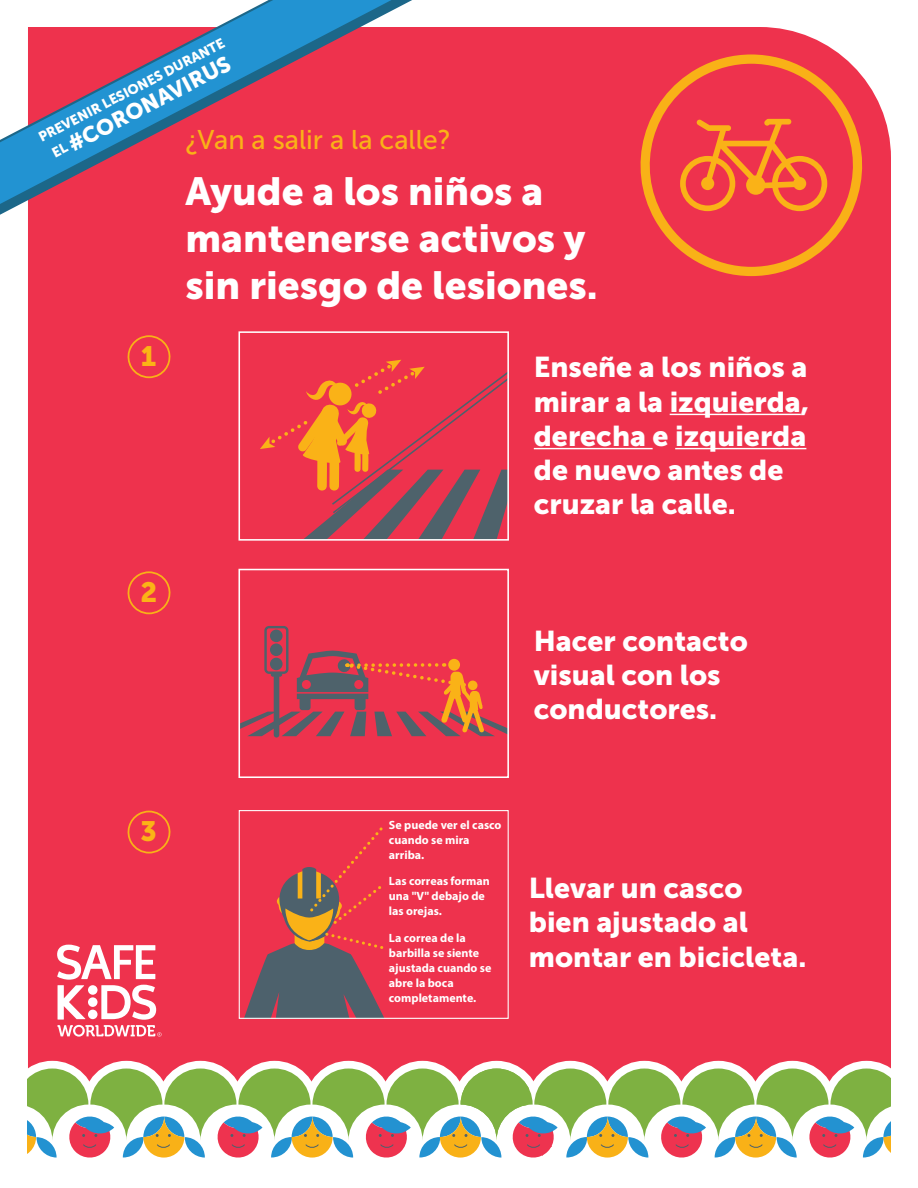
<style>
.page{position:relative;width:918px;height:1188px;background:#fff}
.page>*{position:absolute;margin:0;border:0;box-sizing:border-box;transform-origin:0 0}
.t1{font:39px/46.8px "Museo Sans 900";color:#fff}
.t2{font:28.5px/34.2px "Museo Sans 900";color:#fff}
.t3{font:27.9px "Museo Sans 900";color:#fbb316}
.t4{font:27px "Museo Sans 500";color:#fab217}
.t5{font:22.05px "Museo Sans 900";color:#fff}
.t6{font:13.8px "Museo Sans 900";color:#fff}
.t7{font:700 12px/15px "Myriad Pro";color:#fff}
</style>
<div class="page">
<div style="left:28px;top:27px;width:863px;height:1026px;background:#ee324d"></div>
<svg style="left:27px;top:1053px;width:864px;height:105px"></svg>
<svg style="left:461px;top:1069px;width:72px;height:72px;fill:#7eb141"></svg>
<svg style="left:0;top:0;width:412px;height:215px;background:#e9425b"></svg>
<svg style="left:0;top:0;width:392px;height:204px;background:#af6788"></svg>
<svg style="left:125px;top:335px;width:49px;height:43px;background:#ef3f47"></svg>
<svg style="left:125px;top:571px;width:49px;height:43px;background:#ef3f47"></svg>
<svg style="left:125px;top:811px;width:49px;height:43px;background:#ef3f47"></svg>
<svg style="left:57px;top:945px;width:105px;height:92px"></svg>
<svg style="left:625px;top:54px;width:253px;height:222px;background:#ef4848"></svg>
<svg style="left:680px;top:119px;width:147px;height:92px;background:#f1583c"></svg>
<hr style="left:670px;top:414px;width:131px;height:1px;background:#fff">
<hr style="left:534px;top:448px;width:119px;height:1px;background:#fff">
<hr style="left:675px;top:448px;width:131px;height:1px;background:#fff">
<svg style="left:260px;top:356px;width:246px;height:182px;background:#da444b"></svg>
<div style="left:238px;top:331px;width:271px;height:210px;border:2px solid #fff"></div>
<svg style="left:241px;top:626px;width:265px;height:112px;background:#ce4150"></svg>
<div style="left:238px;top:569px;width:271px;height:209px;border:2px solid #fff"></div>
<svg style="left:243px;top:825px;width:144px;height:192px;background:#b64a54"></svg>
<div style="left:239px;top:810px;width:270px;height:209px;border:1px solid #fff"></div>
<p class="t6" style="left:36px;top:132px;width:209px;rotate:-28deg">PREVENIR LESIONES DURANTE</p>
<p class="t5" style="left:47px;top:144px;width:201px;rotate:-28deg"><sup>EL</sup> #CORONAVIRUS</p>
<p class="t4" style="left:185px;top:124px;width:267px">¿Van a salir a la calle?</p>
<h1 class="t1" style="left:185px;top:168px;width:414px">Ayude a los niños a mantenerse activos y sin riesgo de lesiones.</h1>
<p class="t3" style="left:141px;top:340px;width:17px">1</p>
<p class="t3" style="left:140px;top:577px;width:18px">2</p>
<p class="t3" style="left:140px;top:816px;width:18px">3</p>
<p class="t2" style="left:534px;top:350px;width:277px">Enseñe a los niños a mirar a la izquierda, derecha e izquierda de nuevo antes de cruzar la calle.</p>
<p class="t2" style="left:534px;top:623px;width:216px">Hacer contacto visual con los conductores.</p>
<p class="t7" style="left:389px;top:817px;width:114px">Se puede ver el casco cuando se mira arriba.</p>
<p class="t7" style="left:389px;top:873px;width:102px">Las correas forman una "V" debajo de las orejas.</p>
<p class="t7" style="left:389px;top:930px;width:104px">La correa de la barbilla se siente ajustada cuando se abre la boca completamente.</p>
<p class="t2" style="left:529px;top:871px;width:279px">Llevar un casco bien ajustado al montar en bicicleta.</p>
</div>
